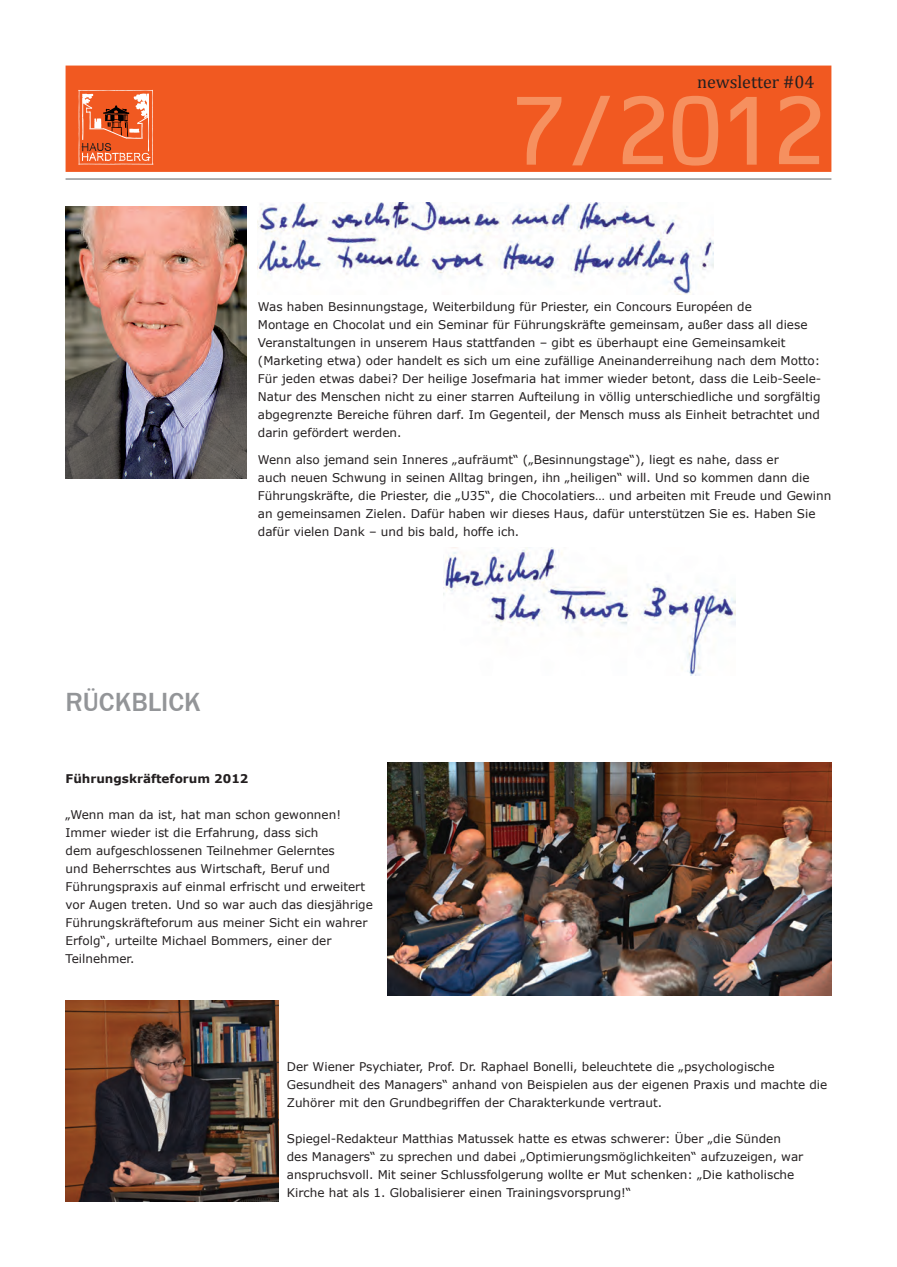
<style>
.page{position:relative;width:897px;height:1267px;background:#fff}
.page>*{position:absolute;margin:0;border:0;box-sizing:border-box;transform-origin:0 0}
.t1{font:108px "OCRB10 Pitch BT";color:#f6905f}
.t2{font:700 27px "Franklin Gothic";color:#939598}
.t3{font:18px "Cambria";color:#231f20}
.t4{font:12px/18px "Verdana";color:#231f20}
.t5{font:700 12px "Verdana";color:#231f20}
</style>
<div class="page">
<div style="left:66px;top:66px;width:764px;height:105px;background:#f15921"></div>
<div style="left:66px;top:66px;width:765px;height:106px;border:2px solid #f15921"></div>
<svg style="left:78px;top:90px;width:75px;height:75px"></svg>
<img style="left:66px;top:206px;width:180px;height:272px">
<img style="left:258px;top:203px;width:455px;height:91px">
<img style="left:443px;top:547px;width:292px;height:128px">
<hr style="left:66px;top:178px;width:765px;height:2px;background:#939598">
<img style="left:66px;top:1000px;width:212px;height:201px">
<img style="left:387px;top:762px;width:444px;height:233px">
<h3 class="t3" style="left:697px;top:71px;width:119px">newsletter #04</h3>
<h1 class="t1" style="left:506px;top:85px;width:327px">7/2012</h1>
<p class="t4" style="left:258px;top:297px;width:565px">Was haben Besinnungstage, Weiterbildung für Priester, ein Concours Européen de<br>Montage en Chocolat und ein Seminar für Führungskräfte gemeinsam, außer dass all diese Veranstaltungen in unserem Haus stattfanden – gibt es überhaupt eine Gemeinsamkeit (Marketing etwa) oder handelt es sich um eine zufällige Aneinanderreihung nach dem Motto:<br>Für jeden etwas dabei? Der heilige Josefmaria hat immer wieder betont, dass die Leib-Seele-Natur des Menschen nicht zu einer starren Aufteilung in völlig unterschiedliche und sorgfältig abgegrenzte Bereiche führen darf. Im Gegenteil, der Mensch muss als Einheit betrachtet und darin gefördert werden.</p>
<p class="t4" style="left:258px;top:450px;width:575px">Wenn also jemand sein Inneres „aufräumt“ („Besinnungstage“), liegt es nahe, dass er<br>auch neuen Schwung in seinen Alltag bringen, ihn „heiligen“ will. Und so kommen dann die Führungskräfte, die Priester, die „U35“, die Chocolatiers… und arbeiten mit Freude und Gewinn an gemeinsamen Zielen. Dafür haben wir dieses Haus, dafür unterstützen Sie es. Haben Sie dafür vielen Dank – und bis bald, hoffe ich.</p>
<h2 class="t2" style="left:66px;top:686px;width:137px">RÜCKBLICK</h2>
<p class="t5" style="left:66px;top:770px;width:184px">Führungskräfteforum 2012</p>
<p class="t4" style="left:66px;top:804px;width:309px">„Wenn man da ist, hat man schon gewonnen!<br>Immer wieder ist die Erfahrung, dass sich<br>dem aufgeschlossenen Teilnehmer Gelerntes<br>und Beherrschtes aus Wirtschaft, Beruf und Führungspraxis auf einmal erfrischt und erweitert vor Augen treten. Und so war auch das diesjährige Führungskräfteforum aus meiner Sicht ein wahrer Erfolg“, urteilte Michael Bommers, einer der Teilnehmer.</p>
<p class="t4" style="left:287px;top:1056px;width:542px">Der Wiener Psychiater, Prof. Dr. Raphael Bonelli, beleuchtete die „psychologische<br>Gesundheit des Managers“ anhand von Beispielen aus der eigenen Praxis und machte die<br>Zuhörer mit den Grundbegriffen der Charakterkunde vertraut.</p>
<p class="t4" style="left:287px;top:1128px;width:518px">Spiegel-Redakteur Matthias Matussek hatte es etwas schwerer: Über „die Sünden des Managers“ zu sprechen und dabei „Optimierungsmöglichkeiten“ aufzuzeigen, war anspruchsvoll. Mit seiner Schlussfolgerung wollte er Mut schenken: „Die katholische Kirche hat als 1. Globalisierer einen Trainingsvorsprung!“</p>
</div>
